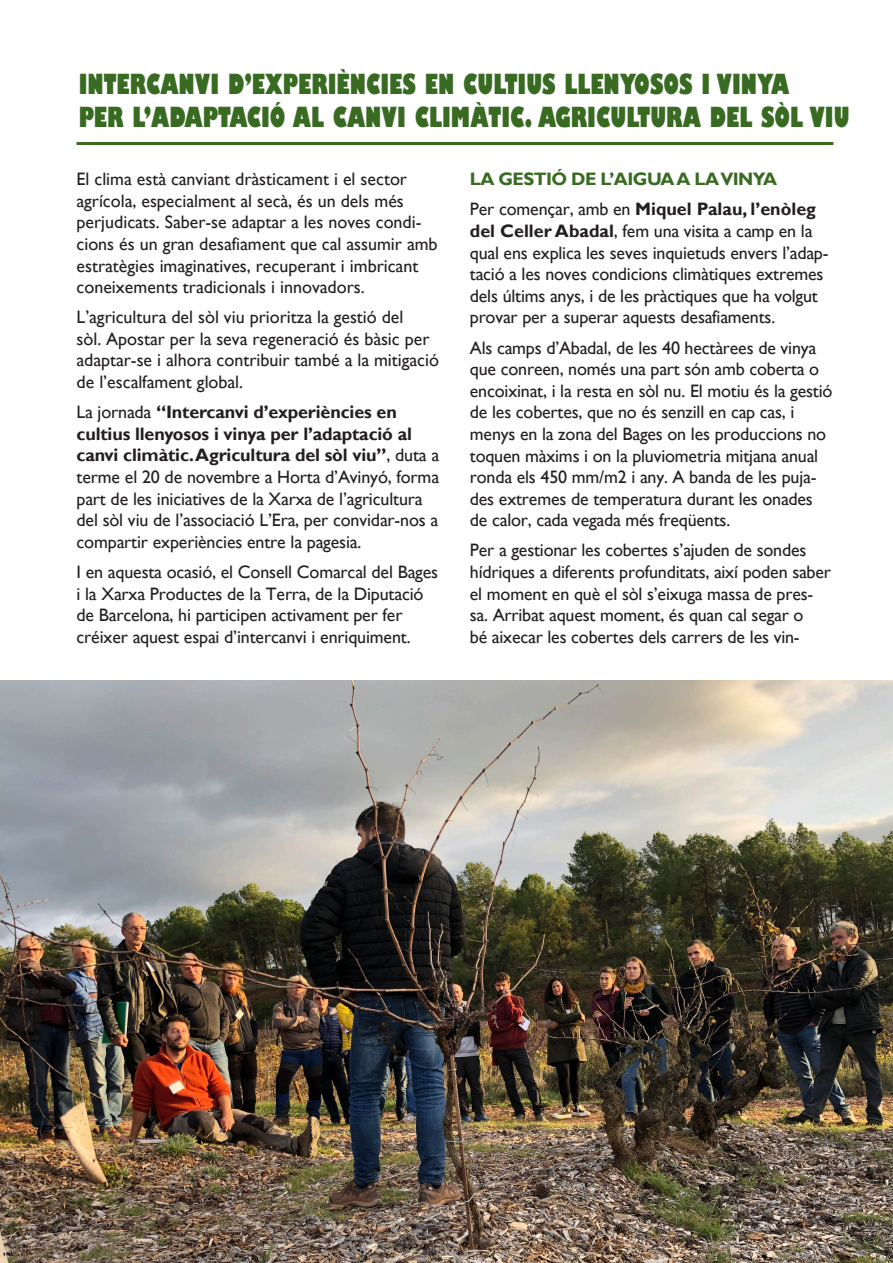
<style>
.page{position:relative;width:893px;height:1263px;background:#fff}
.page>*{position:absolute;margin:0;border:0;box-sizing:border-box;transform-origin:0 0}
.t1{font:800 condensed 27px "Gill Sans";color:#386a21}
.t2{font:18px/21.6px "Gill Sans";letter-spacing:-.01em;color:#231f20}
.t3{font:700 18px "Gill Sans";letter-spacing:-.03em;color:#386a21}
.s1{font-weight:700}
</style>
<div class="page">
<hr style="left:77px;top:142px;width:756px;height:3px;background:#386a21">
<img style="left:0;top:680px;width:893px;height:583px">
<p class="t1" style="left:79px;top:67px;width:712px">INTERCANVI D’EXPERIÈNCIES EN CULTIUS LLENYOSOS I VINYA</p>
<p class="t1" style="left:79px;top:100px;width:772px">PER L’ADAPTACIÓ AL CANVI CLIMÀTIC. AGRICULTURA DEL SÒL VIU</p>
<p class="t2" style="left:77px;top:168px;width:363px">El clima està canviant dràsticament i el sector agrícola, especialment al secà, és un dels més perjudicats. Saber-se adaptar a les noves condi&shy;cions és un gran desafiament que cal assumir amb estratègies imaginatives, recuperant i imbricant coneixements tradicionals i innovadors.</p>
<p class="t2" style="left:77px;top:307px;width:364px">L’agricultura del sòl viu prioritza la gestió del<br>sòl. Apostar per la seva regeneració és bàsic per adaptar-se i alhora contribuir també a la mitigació de l’escalfament global.</p>
<p class="t2" style="left:77px;top:401px;width:364px">La jornada <span class="s1">“Intercanvi d’experiències en cultius llenyosos i vinya per l’adaptació al canvi climàtic. Agricultura del sòl viu”</span>, duta a terme el 20 de novembre a Horta d’Avinyó, forma part de les iniciatives de la Xarxa de l’agricultura del sòl viu de l’associació L’Era, per convidar-nos a compartir experiències entre la pagesia.</p>
<p class="t2" style="left:77px;top:561px;width:363px">I en aquesta ocasió, el Consell Comarcal del Bages i la Xarxa Productes de la Terra, de la Diputació de Barcelona, hi participen activament per fer créixer aquest espai d’intercanvi i enriquiment.</p>
<p class="t3" style="left:470px;top:168px;width:309px">LA GESTIÓ DE L’AIGUA A LA VINYA</p>
<p class="t2" style="left:470px;top:199px;width:360px">Per començar, amb en <span class="s1">Miquel Palau, l’enòleg del Celler Abadal</span>, fem una visita a camp en la qual ens explica les seves inquietuds envers l’adap&shy;tació a les noves condicions climàtiques extremes dels últims anys, i de les pràctiques que ha volgut provar per a superar aquests desafiaments.</p>
<p class="t2" style="left:470px;top:337px;width:364px">Als camps d’Abadal, de les 40 hectàrees de vinya que conreen, només una part són amb coberta o encoixinat, i la resta en sòl nu. El motiu és la gestió de les cobertes, que no és senzill en cap cas, i menys en la zona del Bages on les produccions no toquen màxims i on la pluviometria mitjana anual ronda els 450 mm/m2 i any. A banda de les puja&shy;des extremes de temperatura durant les onades de calor, cada vegada més freqüents.</p>
<p class="t2" style="left:470px;top:540px;width:363px">Per a gestionar les cobertes s’ajuden de sondes hídriques a diferents profunditats, així poden saber el moment en què el sòl s’eixuga massa de pres&shy;sa. Arribat aquest moment, és quan cal segar o<br>bé aixecar les cobertes dels carrers de les vin-</p>
</div>
